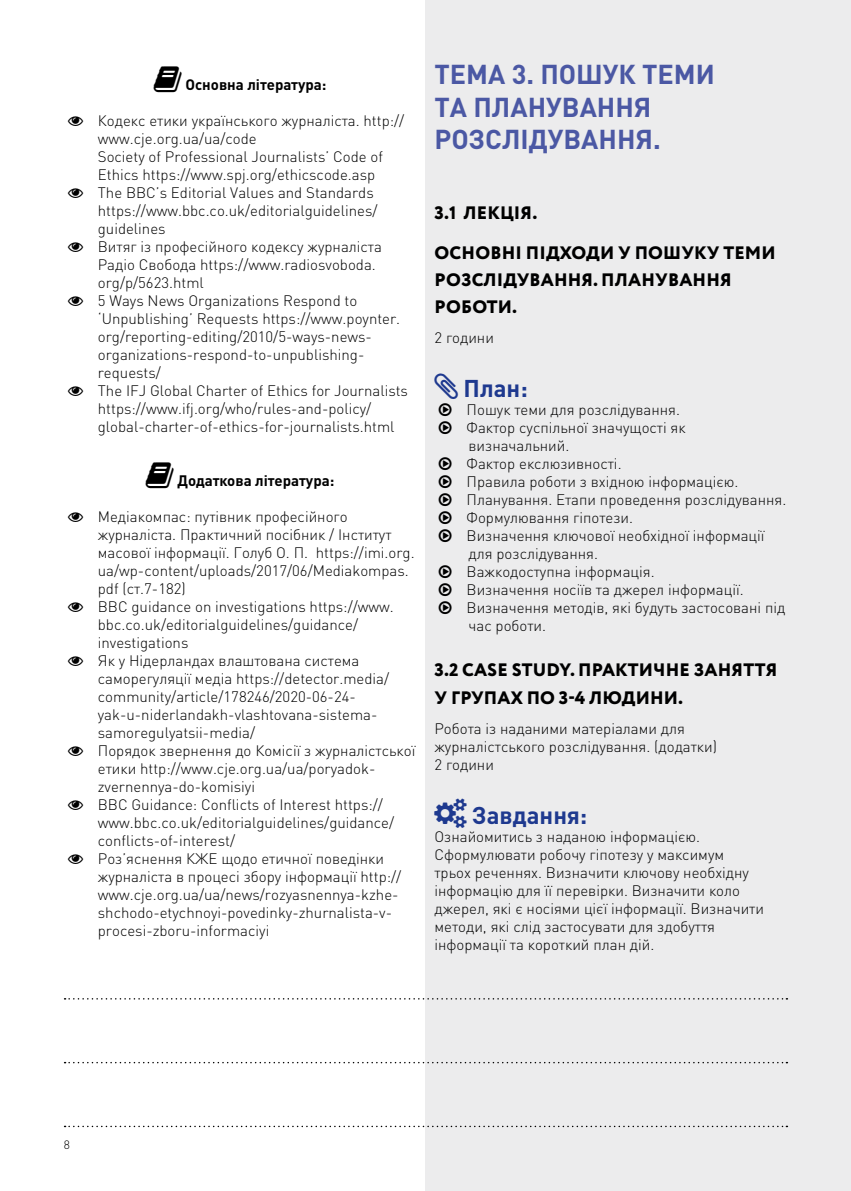
<style>
.page{position:relative;width:851px;height:1191px;background:#fff}
.page>*{position:absolute;margin:0;border:0;box-sizing:border-box;transform-origin:0 0}
.t1{font:700 27px/32.4px "DIN Pro";color:#4b58a4}
.t2{font:700 24px "DIN Pro";color:#1e398f}
.t3{font:800 18px/27px "Circe";letter-spacing:.01em;color:#000}
.t4{font:300 15px/18px "DIN Pro";color:#000}
.t5{font:700 15px "DIN Pro";color:#000}
.t6{font:300 12px "DIN Pro";color:#000}
</style>
<div class="page">
<div style="left:425px;top:0;width:425px;height:1191px;background:#ececed"></div>
<svg style="left:65px;top:1061px;width:722px;height:2px"></svg>
<svg style="left:65px;top:998px;width:722px;height:1px"></svg>
<svg style="left:65px;top:1125px;width:722px;height:2px"></svg>
<p class="t5" style="left:185px;top:74px;width:143px">Основна література:</p>
<p class="t4" style="left:98px;top:110px;width:311px">Кодекс етики українського журналіста. http:// www.cje.org.ua/ua/code<br>Society of Professional Journalists’ Code of Ethics https://www.spj.org/ethicscode.asp<br>The BBC’s Editorial Values and Standards https://www.bbc.co.uk/editorialguidelines/ guidelines<br>Витяг із професійного кодексу журналіста Радіо Свобода https://www.radiosvoboda. org/p/5623.html<br>5 Ways News Organizations Respond to ‘Unpublishing’ Requests https://www.poynter. org/reporting-editing/2010/5-ways-news&shy;organizations-respond-to-unpublishing&shy;requests/<br>The IFJ Global Charter of Ethics for Journalists https://www.ifj.org/who/rules-and-policy/ global-charter-of-ethics-for-journalists.html</p>
<p class="t5" style="left:177px;top:470px;width:158px">Додаткова література:</p>
<p class="t4" style="left:98px;top:506px;width:319px">Медіакомпас: путівник професійного журналіста. Практичний посібник / Інститут масової інформації. Голуб О. П. https://imi.org. ua/wp-content/uploads/2017/06/Mediakompas. pdf (ст.7-182)<br>BBC guidance on investigations https://www. bbc.co.uk/editorialguidelines/guidance/ investigations<br>Як у Нідерландах влаштована система саморегуляції медіа https://detector.media/ community/article/178246/2020-06-24- yak-u-niderlandakh-vlashtovana-sistema&shy;samoregulyatsii-media/<br>Порядок звернення до Комісії з журналістської етики http://www.cje.org.ua/ua/poryadok&shy;zvernennya-do-komisiyi<br>BBC Guidance: Conflicts of Interest https:// www.bbc.co.uk/editorialguidelines/guidance/ conflicts-of-interest/<br>Роз’яснення КЖЕ щодо етичної поведінки журналіста в процесі збору інформації http:// www.cje.org.ua/ua/news/rozyasnennya-kzhe&shy;shchodo-etychnoyi-povedinky-zhurnalista-v&shy;procesi-zboru-informaciyi</p>
<h1 class="t1" style="left:434px;top:57px;width:282px">ТЕМА 3. Пошук тем и та планування розслідування.</h1>
<p class="t3" style="left:434px;top:200px;width:104px">3.1 ЛЕКЦІЯ.</p>
<p class="t3" style="left:434px;top:240px;width:342px">ОСНОВНІ ПІДХОДИ У ПОШУКУ ТЕМИ<br>РОЗСЛІДУВАННЯ. ПЛА</p>
<p class="t3" style="left:641px;top:267px;width:92px">НУВАННЯ</p>
<p class="t3" style="left:434px;top:294px;width:84px">РОБОТИ.</p>
<p class="t4" style="left:434px;top:328px;width:61px">2 години</p>
<h2 class="t2" style="left:463px;top:372px;width:66px">План:</h2>
<p class="t4" style="left:466px;top:400px;width:321px">Пошук теми для розслідування.<br>Фактор суспільної значущості як визначальний.<br>Фактор екслюзивності.<br>Правила роботи з вхідною інформацією.<br>Планування. Етапи проведення розслідування.<br>Формулювання гіпотези.<br>Визначення ключової необхідної інформації для розслідування.<br>Важкодоступна інформація.<br>Визначення носіїв та джерел інформації.<br>Визначення методів, які будуть застосовані під час роботи.</p>
<p class="t3" style="left:434px;top:658px;width:344px">3.2 CASE STUDY. П РАКТИЧНЕ ЗАНЯТТЯ<br>У ГРУПАХ ПО 3-4 ЛЮДИНИ.</p>
<p class="t4" style="left:434px;top:719px;width:284px">Робота із наданими матеріалами для журналістського розслідування. (додатки)<br>2 години</p>
<h2 class="t2" style="left:472px;top:799px;width:117px">Завдання:</h2>
<p class="t4" style="left:434px;top:827px;width:331px">Ознайомитись з наданою інформацією.<br>Сформулювати робочу гіпотезу у максимум трьох реченнях. Визначити ключову необхідну інформацію для її перевірки. Визначити коло джерел, які є носіями цієї інформації. Визначити методи, які слід застосувати для здобуття інформації та короткий план дій.</p>
<p class="t6" style="left:64px;top:1136px;width:8px">8</p>
</div>
